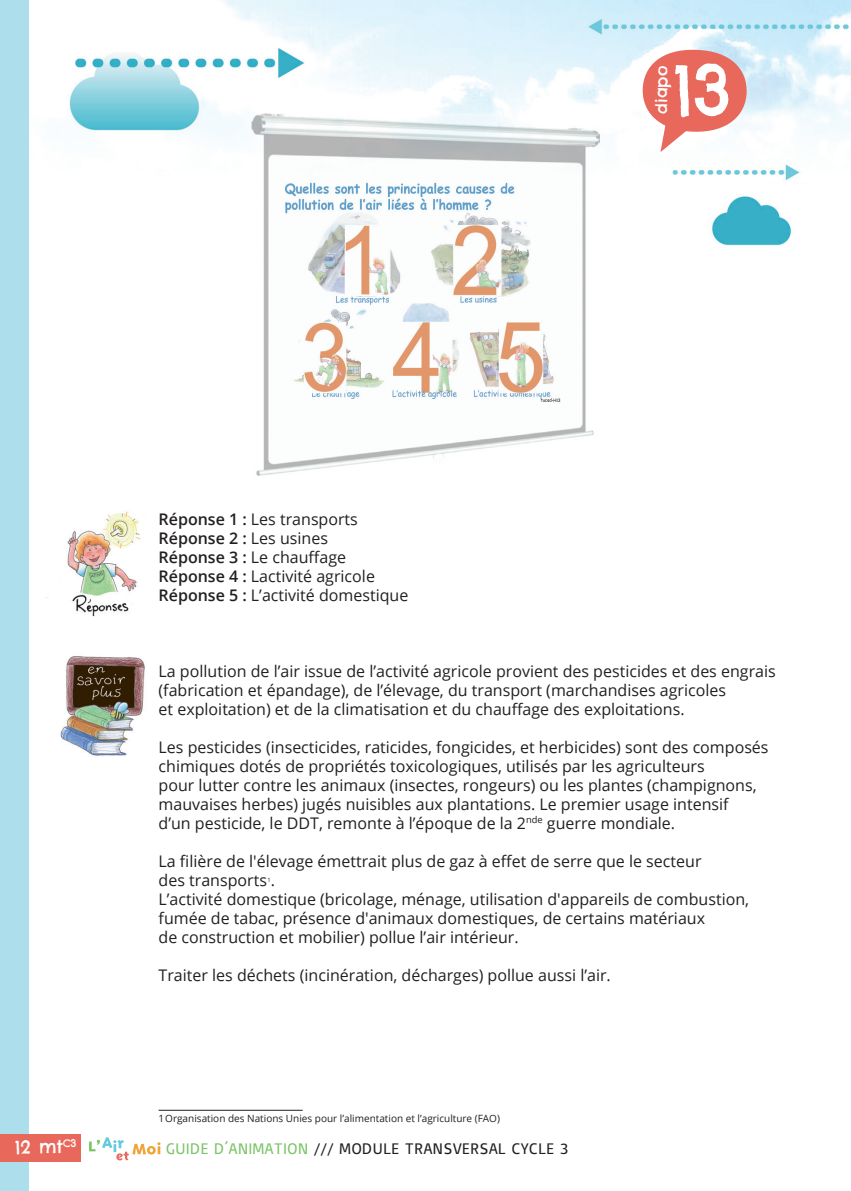
<style>
.page{position:relative;width:851px;height:1191px;background:#fff}
.page>*{position:absolute;margin:0;border:0;box-sizing:border-box;transform-origin:0 0}
.t1{font:68px "Chelsea Market";color:#fff}
.t2{font:18px "Chelsea Market";color:#fff}
.t3{font:16px/19px "Open Sans";color:#231f20}
.t4{font:16px "Basic";color:#231f20}
.t5{font:16px "Chelsea Market";color:#fff}
.t6{font:10.4px "Chelsea Market";color:#fff}
.t7{font:10px "Open Sans";color:#231f20}
.t8{font:5.8px "Open Sans";color:#231f20}
.s1{font-weight:600}
.s2{color:#7bc466}
</style>
<div class="page">
<img style="left:28px;top:0;width:822px;height:1106px">
<div style="left:0;top:0;width:28px;height:1191px;background:#acdfeb"></div>
<div style="left:0;top:1134px;width:81px;height:27px;background:#e8685c"></div>
<img style="left:46px;top:510px;width:107px;height:106px">
<img style="left:60px;top:651px;width:92px;height:113px">
<svg style="left:89px;top:1138px;width:71px;height:22px"></svg>
<img style="left:251px;top:113px;width:348px;height:362px">
<svg style="left:642px;top:50px;width:105px;height:102px"></svg>
<hr style="left:158px;top:1110px;width:144px;height:1px;background:#231f20">
<p class="t3" style="left:158px;top:509px;width:251px"><span class="s1">Réponse 1 :</span> Les transports<br><span class="s1">Réponse 2 :</span> Les usines<br><span class="s1">Réponse 3 :</span> Le chauffage<br><span class="s1">Réponse 4 :</span> Lactivité agricole<br><span class="s1">Réponse 5 :</span> L’activité domestique</p>
<p class="t5" style="left:651px;top:114px;width:49px;rotate:-90deg">diapo</p>
<h1 class="t1" style="left:673px;top:47px;width:59px">13</h1>
<p class="t3" style="left:158px;top:661px;width:618px">La pollution de l’air issue de l’activité agricole provient des pesticides et des engrais (fabrication et épandage), de l’élevage, du transport (marchandises agricoles<br>et exploitation) et de la climatisation et du chauffage des exploitations.</p>
<p class="t3" style="left:158px;top:737px;width:611px">Les pesticides (insecticides, raticides, fongicides, et herbicides) sont des composés chimiques dotés de propriétés toxicologiques, utilisés par les agriculteurs<br>pour lutter contre les animaux (insectes, rongeurs) ou les plantes (champignons, mauvaises herbes) jugés nuisibles aux plantations. Le premier usage intensif<br>d’un pesticide, le DDT, remonte à l’époque de la 2<sup>nde</sup> guerre mondiale.</p>
<p class="t3" style="left:158px;top:851px;width:544px">La filière de l'élevage émettrait plus de gaz à effet de serre que le secteur des transports .</p>
<p class="t8" style="left:267px;top:876px;width:5px">1</p>
<p class="t3" style="left:158px;top:889px;width:592px">L’activité domestique (bricolage, ménage, utilisation d'appareils de combustion, fumée de tabac, présence d'animaux domestiques, de certains matériaux<br>de construction et mobilier) pollue l’air intérieur.</p>
<p class="t3" style="left:158px;top:965px;width:453px">Traiter les déchets (incinération, décharges) pollue aussi l’air.</p>
<p class="t7" style="left:158px;top:1111px;width:343px">1 Organisation des Nations Unies pour l’alimentation et l’agriculture (FAO)</p>
<p class="t6" style="left:63px;top:1136px;width:15px">C3</p>
<p class="t2" style="left:15px;top:1135px;width:49px">12 mt</p>
<p class="t4" style="left:166px;top:1138px;width:404px"><span class="s2">GUIDE D’ANIMATION</span> /// MODULE TRANSVERSAL CYCLE 3</p>
</div>
